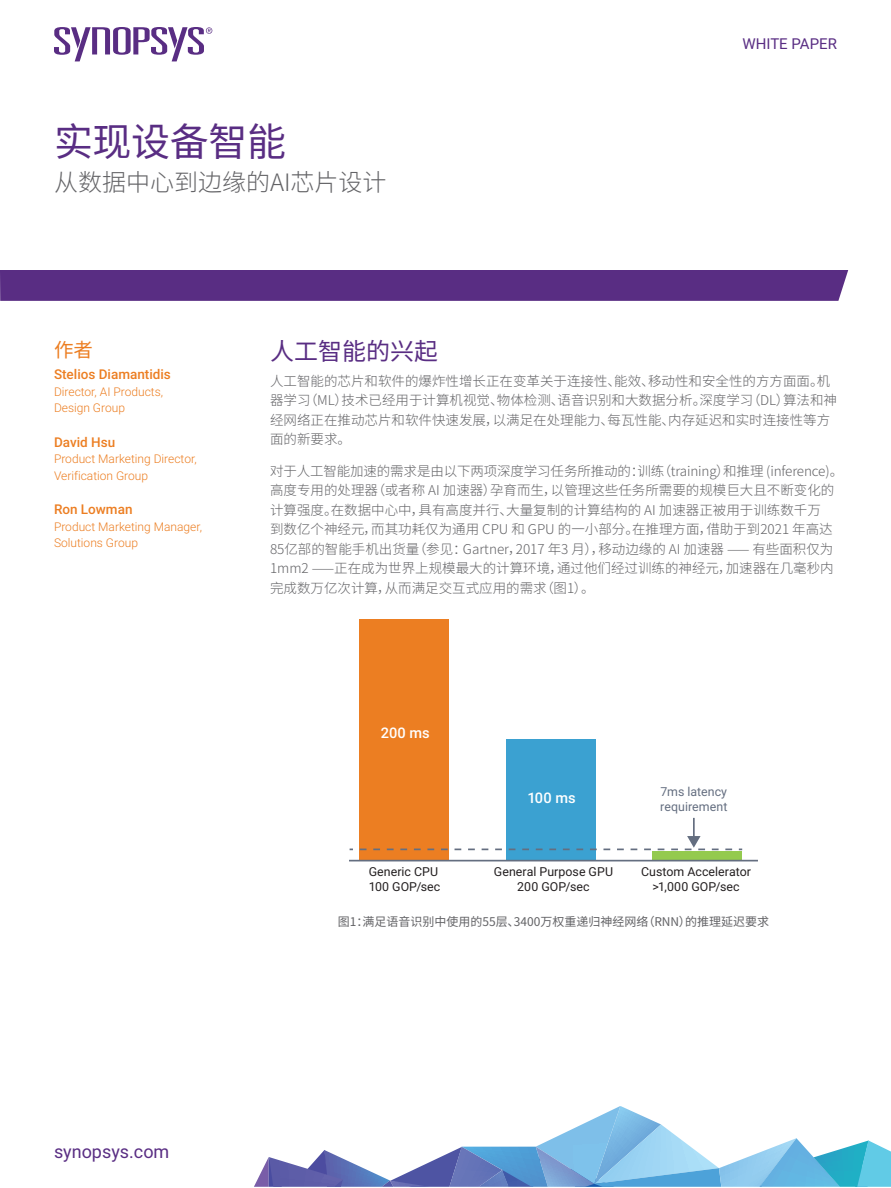
<style>
.page{position:relative;width:891px;height:1188px;background:#fff}
.page>*{position:absolute;margin:0;border:0;box-sizing:border-box;transform-origin:0 0}
.t1{font:39px "Noto Sans CJ Ksc";letter-spacing:-.01em;color:#592d83}
.SUBTITLE{font:300 24px "Noto Sans CJ Ksc";color:#636366}
.HEADING_0__Introduct{font:24px "Noto Sans CJ Ksc";color:#592d83}
.HEADING_1__AUTHOR{font:19.5px "Noto Sans CJ Ksc";color:#ec7e22}
.t2{font:18px "Roboto";color:#592d83}
.t3{font:15px "Roboto";color:#592d83}
.t4{font:500 14.7px "Roboto";letter-spacing:-.005em;color:#fff}
.BODY_COPY{font:300 13.5px/19.5px "Noto Sans CJ Ksc";color:#636366}
.AUTHOR_TITLE{font:500 13.5px "Roboto";color:#ec7e22}
.t5{font:12.3px/14.9px "Roboto";letter-spacing:.005em;color:#231f20;text-align:center}
.t6{font:12.3px/14.9px "Roboto";color:#646e80}
.AUTHOR_TITLE-2{font:300 12px/16.5px "Roboto";color:#ec7e22}
.FIGURE_CAPTION{font:12px "Noto Sans CJ Ksc";color:#636366}
</style>
<div class="page">
<svg style="left:54px;top:27px;width:159px;height:35px"></svg>
<div style="left:0;top:270px;width:848px;height:31px;background:#592d83"></div>
<svg style="left:254px;top:1106px;width:637px;height:81px"></svg>
<div style="left:359px;top:620px;width:90px;height:240px;background:#ec7e22"></div>
<div style="left:506px;top:740px;width:90px;height:120px;background:#3ba1d1"></div>
<div style="left:652px;top:851px;width:90px;height:9px;background:#94ca4e"></div>
<hr style="left:349px;top:860px;width:409px;height:1px;background:#646e80">
<hr style="left:693px;top:818px;width:2px;height:20px;background:#646e80">
<svg style="left:360px;top:836px;width:382px;height:14px"></svg>
<p class="t1" style="left:54px;top:120px;width:234px">实现设备智能</p>
<p class="SUBTITLE" style="left:54px;top:168px;width:334px">从数据中心到边缘的AI芯片设计</p>
<p class="t3" style="left:742px;top:33px;width:96px">WHITE PAPER</p>
<p class="HEADING_1__AUTHOR" style="left:54px;top:339px;width:40px">作者</p>
<p class="AUTHOR_TITLE" style="left:54px;top:365px;width:118px">Stelios Diamantidis</p>
<p class="AUTHOR_TITLE-2" style="left:54px;top:383px;width:111px">Director, AI Products,<br>Design Group</p>
<p class="AUTHOR_TITLE" style="left:54px;top:433px;width:63px">David Hsu</p>
<p class="AUTHOR_TITLE-2" style="left:54px;top:450px;width:144px">Product Marketing Director,<br>Verification Group</p>
<p class="AUTHOR_TITLE" style="left:54px;top:500px;width:80px">Ron Lowman</p>
<p class="AUTHOR_TITLE-2" style="left:54px;top:518px;width:150px">Product Marketing Manager,<br>Solutions Group</p>
<p class="HEADING_0__Introduct" style="left:270px;top:338px;width:169px">人工智能的兴起</p>
<p class="BODY_COPY" style="left:270px;top:371px;width:569px">人工智能的芯片和软件的爆炸性增长正在变革关于连接性、能效、移动性和安全性的方方面面。机器学习（ML）技术已经用于计算机视觉、物体检测、语音识别和大数据分析。深度学习（DL）算法和神经网络正在推动芯片和软件快速发展，以满足在处理能力、每瓦性能、内存延迟和实时连接性等方面的新要求。</p>
<p class="BODY_COPY" style="left:270px;top:461px;width:575px">对于人工智能加速的需求是由以下两项深度学习任务所推动的：训练（training）和推理 (inference)。高度专用的处理器（或者称 AI 加速器）孕育而生，以管理这些任务所需要的规模巨大且不断变化的计算强度。在数据中心中，具有高度并行、大量复制的计算结构的 AI 加速器正被用于训练数千万<br>到数亿个神经元，而其功耗仅为通用 CPU 和 GPU 的一小部分。在推理方面，借助于到2021 年高达85亿部的智能手机出货量（参见：Gartner，2017 年3 月），移动边缘的 AI 加速器 —— 有些面积仅为1mm2 ——正在成为世界上规模最大的计算环境，通过他们经过训练的神经元，加速器在几毫秒内完成数万亿次计算，从而满足交互式应用的需求（图1）。</p>
<p class="t4" style="left:381px;top:722px;width:50px">200 ms</p>
<p class="t4" style="left:527px;top:788px;width:50px">100 ms</p>
<p class="t6" style="left:660px;top:784px;width:69px">7ms latency requirement</p>
<p class="t5" style="left:369px;top:864px;width:73px;text-align:left">Generic CPU<br>100 GOP/sec</p>
<p class="t5" style="left:494px;top:864px;width:121px">General Purpose GPU<br>200 GOP/sec</p>
<p class="t5" style="left:641px;top:864px;width:111px">Custom Accelerator &gt;1,000 GOP/sec</p>
<p class="FIGURE_CAPTION" style="left:338px;top:915px;width:433px">图1：满足语音识别中使用的55层、3400万权重递归神经网络（RNN）的推理延迟要求</p>
<h3 class="t2" style="left:54px;top:1139px;width:117px">synopsys.com</h3>
</div>
